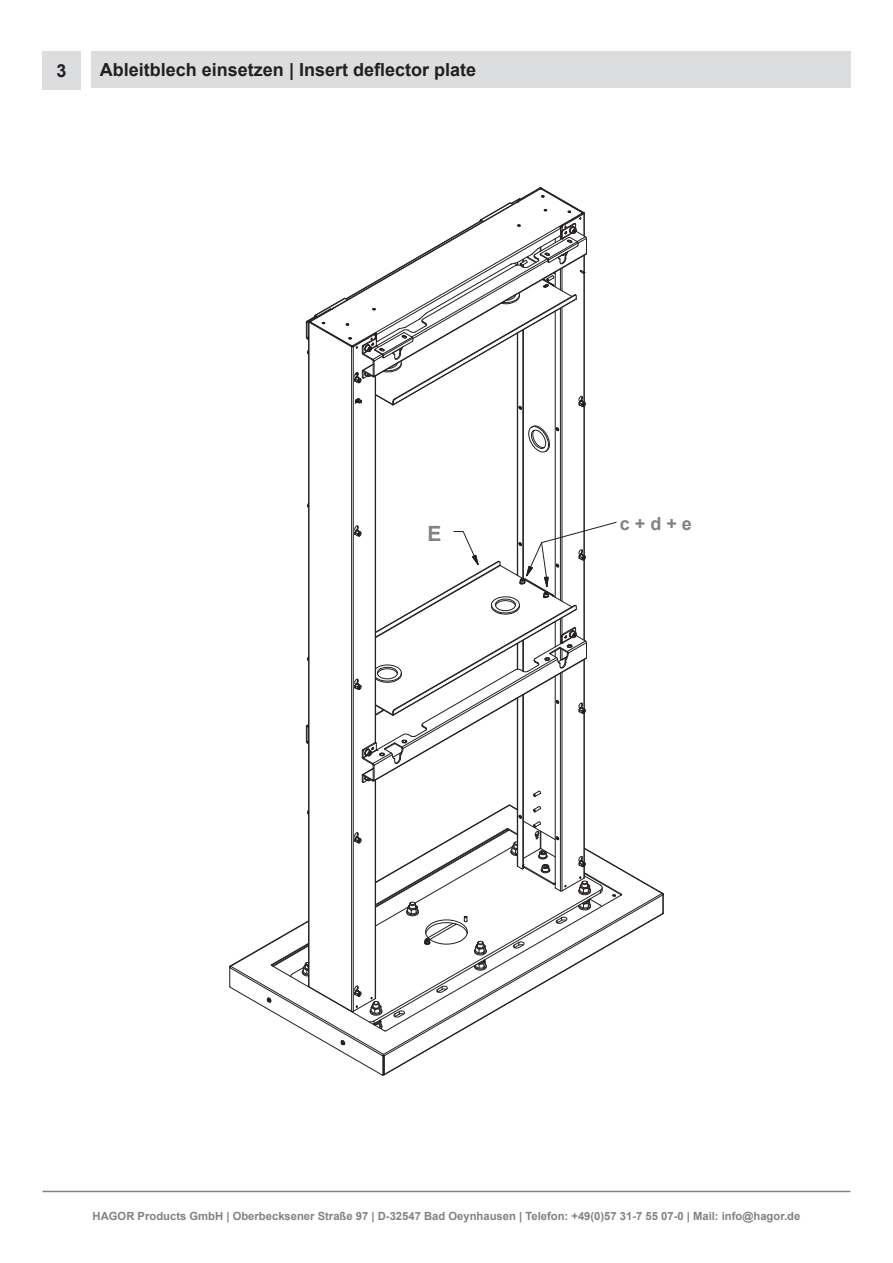
<style>
.page{position:relative;width:893px;height:1263px;background:#fff}
.page>*{position:absolute;margin:0;border:0;box-sizing:border-box;transform-origin:0 0}
.t1{font:700 21px "Arial";color:#808285}
.t2{font:700 18px "Arial";color:#231f20}
.t3{font:700 18px "Arial";color:#808285}
.t4{font:700 11.25px "Arial";color:#808285}
</style>
<div class="page">
<hr style="left:43px;top:1191px;width:807px;height:1px;background:#808285">
<div style="left:43px;top:51px;width:38px;height:38px;background:#dcdddf"></div>
<svg style="left:229px;top:187px;width:435px;height:889px"></svg>
<div style="left:91px;top:51px;width:759px;height:37px;background:#dcdddf"></div>
<h2 class="t2" style="left:57px;top:58px;width:12px">3</h2>
<h2 class="t2" style="left:100px;top:57px;width:378px">Ableitblech einsetzen | Insert deflector plate</h2>
<h1 class="t1" style="left:427px;top:519px;width:16px">E</h1>
<h2 class="t3" style="left:620px;top:511px;width:74px">c + d + e</h2>
<p class="t4" style="left:93px;top:1208px;width:709px">HAGOR Products GmbH | Oberbecksener Straße 97 | D-32547 Bad Oeynhausen | Telefon: +49(0)57 31-7 55 07-0 | Mail: info@hagor.de</p>
</div>
